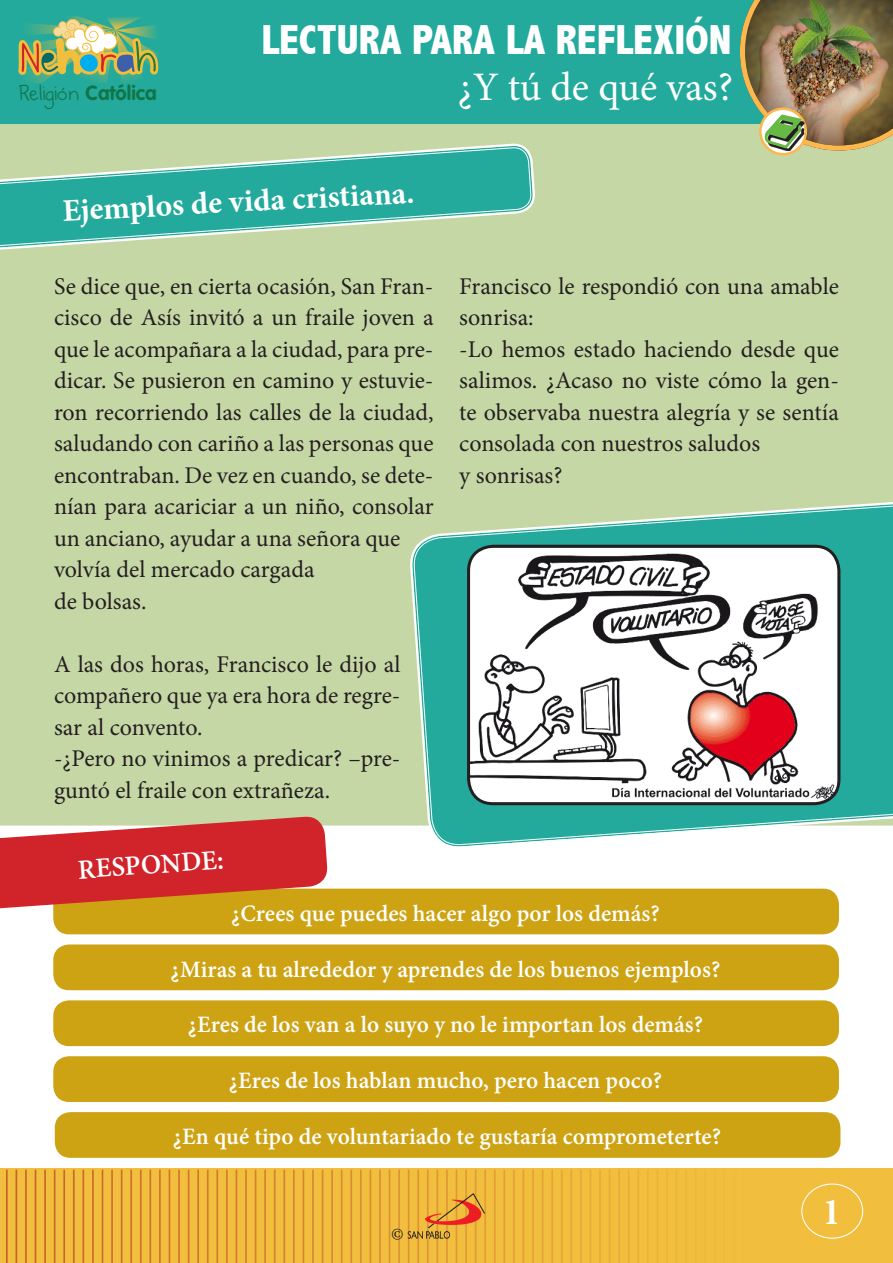
<style>
.page{position:relative;width:893px;height:1263px;background:#fff}
.page>*{position:absolute;margin:0;border:0;box-sizing:border-box;transform-origin:0 0}
.t1{font:800 condensed 42px "Abadi";color:#fff}
.t2{font:40.5px "Minion Pro";color:#fff}
.t3{font:700 condensed 37.95px "Minion Pro";color:#fff}
.t4{font:700 31.5px "Minion Pro";color:#fff}
.Preguntas{font:700 30px "Adobe Devanagari";color:#fff}
.Preguntas-2{font:700 25.5px "Adobe Devanagari";color:#fff}
.t5{font:24px/31.5px "Minion Pro";color:#231f20}
.t6{font:23.7px "POCOYO Hand Write";color:#107547}
.t7{font:18px "Minion Pro";color:#231f20}
.s1{font-family:"VAG Rounded Std";font-weight:700;font-size:20.25px}
</style>
<div class="page">
<div style="left:0;top:124px;width:893px;height:702px;background:#c6d7a6"></div>
<div style="left:409px;top:444px;width:484px;height:403px;background:#c6d7a6"></div>
<svg style="left:412px;top:481px;width:481px;height:365px;background:#68bfaa"></svg>
<svg style="left:0;top:140px;width:532px;height:121px;background:#73c1a5"></svg>
<div style="left:53px;top:1000px;width:786px;height:46px;background:#cda314;border-radius:16px"></div>
<div style="left:53px;top:1056px;width:786px;height:46px;background:#cda314;border-radius:16px"></div>
<div style="left:55px;top:1112px;width:785px;height:46px;background:#cda314;border-radius:16px"></div>
<div style="left:53px;top:944px;width:786px;height:46px;background:#cda314;border-radius:16px"></div>
<div style="left:53px;top:889px;width:786px;height:45px;background:#cda314;border-radius:16px"></div>
<svg style="left:0;top:815px;width:328px;height:95px"></svg>
<div style="left:0;top:0;width:739px;height:124px;background:#23aa9c"></div>
<div style="left:759px;top:107px;width:48px;height:48px;border:3px solid #fcb84f;border-radius:50%"></div>
<svg style="left:17px;top:0;width:143px;height:146px;background:#66b492"></svg>
<img style="left:740px;top:0;width:153px;height:151px">
<svg style="left:0;top:1168px;width:893px;height:95px;background:#edb73c"></svg>
<svg style="left:408px;top:1193px;width:77px;height:46px;background:#e29b36"></svg>
<div style="left:801px;top:1183px;width:62px;height:56px;border:1px solid #fff;border-radius:50%"></div>
<img style="left:469px;top:546px;width:370px;height:258px">
<div style="left:467px;top:545px;width:373px;height:260px;border:3px solid #231f20;border-radius:25px"></div>
<p class="t6" style="left:18px;top:80px;width:140px">Religión <span class="s1">Católica</span></p>
<h1 class="t1" style="left:261px;top:16px;width:471px">LECTURA PARA LA REFLEXIÓN</h1>
<p class="t2" style="left:458px;top:60px;width:277px">¿Y tú de qué vas?</p>
<p class="t4" style="left:61px;top:189px;width:354px;rotate:-3deg">Ejemplos de vida cristiana.</p>
<p class="t5" style="left:54px;top:271px;width:381px">Se dice que, en cierta ocasión, San Fran&shy;cisco de Asís invitó a un fraile joven a que le acompañara a la ciudad, para pre&shy;dicar. Se pusieron en camino y estuvie&shy;ron recorriendo las calles de la ciudad, saludando con cariño a las personas que encontraban. De vez en cuando, se dete&shy;nían para acariciar a un niño, consolar un anciano, ayudar a una señora que volvía del mercado cargada</p>
<p class="t5" style="left:54px;top:586px;width:94px">de bolsas.</p>
<p class="t5" style="left:54px;top:649px;width:348px;text-align:justify">A las dos horas, Francisco le dijo al compañero que ya era hora de regre&shy;sar al convento.</p>
<p class="t5" style="left:54px;top:743px;width:348px">-¿Pero no vinimos a predicar? –pre&shy;guntó el fraile con extrañeza.</p>
<p class="Preguntas" style="left:77px;top:852px;width:148px;rotate:-4deg">RESPONDE:</p>
<p class="t5" style="left:459px;top:271px;width:381px">Francisco le respondió con una amable sonrisa:</p>
<p class="t5" style="left:459px;top:334px;width:381px;text-align:justify">-Lo hemos estado haciendo desde que salimos. ¿Acaso no viste cómo la gen&shy;te observaba nuestra alegría y se sentía consolada con nuestros saludos</p>
<p class="t5" style="left:459px;top:460px;width:105px">y sonrisas?</p>
<p class="Preguntas-2" style="left:231px;top:898px;width:430px">¿Crees que puedes hacer algo por los demás?</p>
<p class="Preguntas-2" style="left:171px;top:954px;width:551px">¿Miras a tu alrededor y aprendes de los buenos ejemplos?</p>
<p class="Preguntas-2" style="left:188px;top:1010px;width:517px">¿Eres de los van a lo suyo y no le importan los demás?</p>
<p class="Preguntas-2" style="left:229px;top:1066px;width:435px">¿Eres de los hablan mucho, pero hacen poco?</p>
<p class="Preguntas-2" style="left:173px;top:1122px;width:550px">¿En qué tipo de voluntariado te gustaría comprometerte?</p>
<p class="t7" style="left:391px;top:1222px;width:14px">©</p>
<p class="t3" style="left:823px;top:1186px;width:19px">1</p>
</div>
